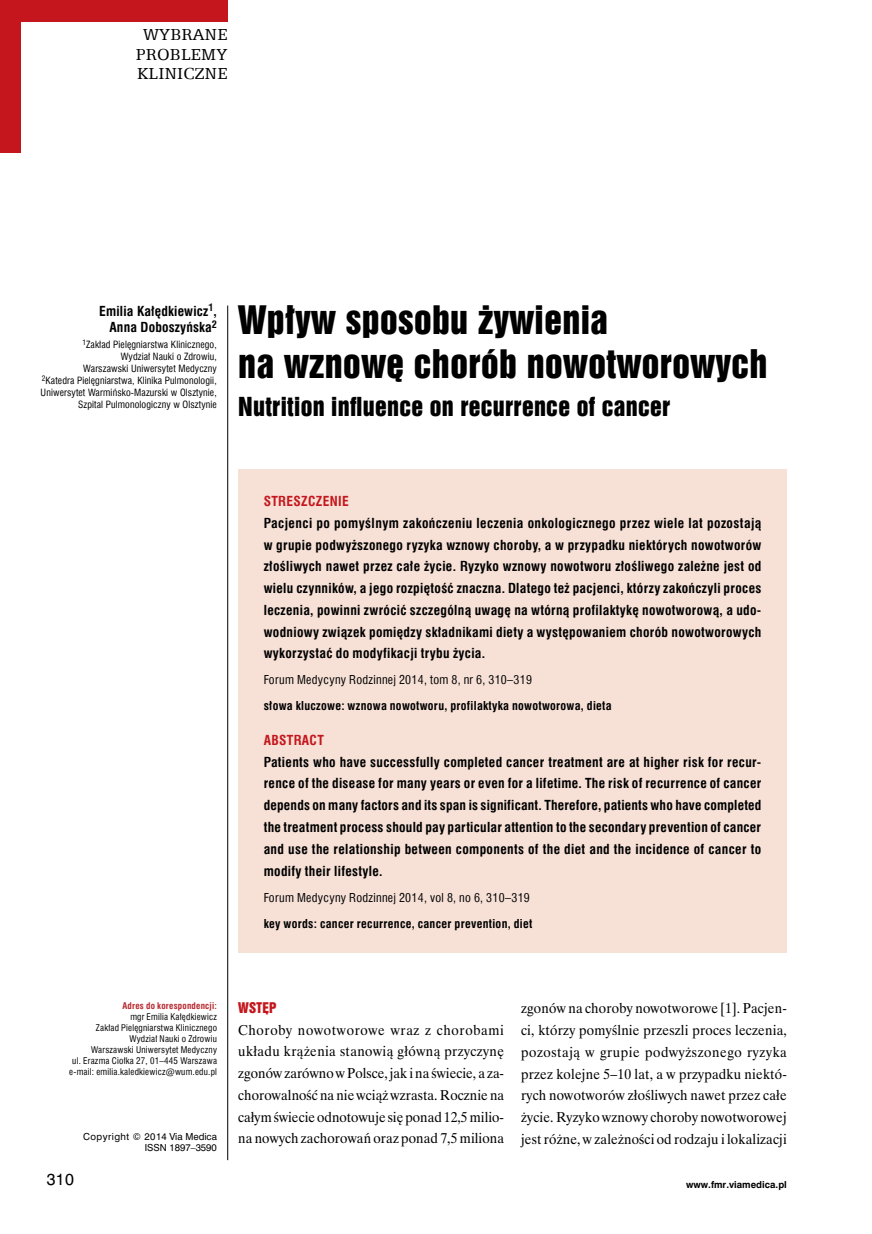
<style>
.page{position:relative;width:872px;height:1234px;background:#fff}
.page>*{position:absolute;margin:0;border:0;box-sizing:border-box;transform-origin:0 0}
.t1{font:36px/44px "Swis 921 EU";letter-spacing:.01em;color:#000}
.t2{font:24px "Swis 921 EU";letter-spacing:.015em;color:#000}
.t3{font:18px/19.5px "Egyptian 505 EU";letter-spacing:.015em;color:#000;text-align:center}
.t4{font:15px "Swis 721 PL";color:#000}
.t5{font:14.25px/21.8px "Time Ibis EE";letter-spacing:.01em;color:#000;text-align:justify;scale:.95 1}
.t6{font:700 13.5px/21.8px "Swis 721 Cn EU";letter-spacing:.025em;color:#000;text-align:justify}
.t7{font:700 13.5px "Swis 721 Cn EU";letter-spacing:.025em;color:#c4161c}
.t8{font:13.5px "Swis 921 EU";letter-spacing:.025em;color:#c4161c}
.t9{font:700 12px "Swis 721 Cn EU";letter-spacing:.025em;color:#000}
.t10{font:12px "Swis 721 Cn EU";letter-spacing:.025em;color:#000}
.t11{font:9.75px/11.9px "Swis 721 Cn EU";letter-spacing:.01em;color:#000;text-align:right}
.t12{font:9px/11.1px "Swis 721 Cn EU";letter-spacing:.025em;color:#000;text-align:right}
.t13{font:9px/10.8px "Swis 721 PL";color:#000;text-align:right}
.t14{font:700 9px "Swis 721 Cn EU";letter-spacing:.025em;color:#b8292f}
.t15{font:700 9px "Swis 721 PL";color:#000}
</style>
<div class="page">
<hr style="left:227px;top:305px;width:1px;height:854px;background:#000">
<div style="left:0;top:0;width:227px;height:21px;background:#c4161c"></div>
<div style="left:0;top:0;width:21px;height:153px;background:#c4161c"></div>
<div style="left:238px;top:469px;width:549px;height:483px;background:#f7e1d7"></div>
<h3 class="t3" style="left:136px;top:24px;width:93px">WYBRANE<br>PROBLEMY<br>KLINICZNE</h3>
<p class="t6" style="left:99px;top:303px;width:119px;line-height:16.5px;text-align:right">Emilia Kałędkiewicz<sup>1</sup>,<br>Anna Doboszyńska<sup>2</sup></p>
<p class="t11" style="left:41px;top:339px;width:178px"><sup>1</sup>Zakład Pielęgniarstwa Klinicznego,<br>Wydział Nauki o Zdrowiu,<br>Warszawski Uniwersytet Medyczny<br><sup>2</sup>Katedra Pielęgniarstwa, Klinika Pulmonologii, Uniwersytet Warmińsko-Mazurski w Olsztynie, Szpital Pulmonologiczny w Olsztynie</p>
<h1 class="t1" style="left:238px;top:298px;width:530px">Wpływ sposobu żywienia<br>na wznowę chorób nowotworowych</h1>
<h2 class="t2" style="left:238px;top:391px;width:433px">Nutrition influence on recurrence of cancer</h2>
<p class="t7" style="left:264px;top:493px;width:86px">Streszczenie</p>
<p class="t6" style="left:264px;top:512px;width:499px">Pacjenci po pomyślnym zakończeniu leczenia onkologicznego przez wiele lat pozostają w grupie podwyższonego ryzyka wznowy choroby, a w przypadku niektórych nowotworów złośliwych nawet przez całe życie. Ryzyko wznowy nowotworu złośliwego zależne jest od wielu czynników, a jego rozpiętość znaczna. Dlatego też pacjenci, którzy zakończyli proces leczenia, powinni zwrócić szczególną uwagę na wtórną profilaktykę nowotworową, a udo&shy;wodniowy związek pomiędzy składnikami diety a występowaniem chorób nowotworowych wykorzystać do modyfikacji trybu życia.</p>
<p class="t10" style="left:264px;top:672px;width:270px">Forum Medycyny Rodzinnej 2014, tom 8, nr 6, 310–319</p>
<p class="t9" style="left:264px;top:698px;width:349px">słowa kluczowe: wznowa nowotworu, profilaktyka nowotworowa, dieta</p>
<p class="t7" style="left:264px;top:731px;width:62px">Abstract</p>
<p class="t6" style="left:264px;top:751px;width:499px">Patients who have successfully completed cancer treatment are at higher risk for recur&shy;rence of the disease for many years or even for a lifetime. The risk of recurrence of cancer depends on many factors and its span is significant. Therefore, patients who have completed the treatment process should pay particular attention to the secondary prevention of cancer and use the relationship between components of the diet and the incidence of cancer to modify their lifestyle.</p>
<p class="t10" style="left:264px;top:889px;width:268px">Forum Medycyny Rodzinnej 2014, vol 8, no 6, 310–319</p>
<p class="t9" style="left:264px;top:915px;width:270px">key words: cancer recurrence, cancer prevention, diet</p>
<p class="t14" style="left:122px;top:999px;width:96px">Adres do korespondencji:</p>
<p class="t12" style="left:69px;top:1010px;width:149px">mgr Emilia Kałędkiewicz<br>Zakład Pielęgniarstwa Klinicznego Wydział Nauki o Zdrowiu<br>Warszawski Uniwersytet Medyczny<br>ul. Erazma Ciołka 27, 01–445 Warszawa e-mail: emilia.kaledkiewicz@wum.edu.pl</p>
<p class="t13" style="left:83px;top:1130px;width:135px">Copyright © 2014 Via Medica<br>ISSN 1897–3590</p>
<p class="t8" style="left:238px;top:998px;width:40px">Wstęp</p>
<p class="t5" style="left:238px;top:1018px;width:281px">Choroby nowotworowe wraz z chorobami układu krążenia stanowią główną przyczynę zgonów zarówno w Polsce, jak i na świecie, a za&shy;chorowalność na nie wciąż wzrasta. Rocznie na całym świecie odnotowuje się ponad 12,5 milio&shy;na nowych zachorowań oraz ponad 7,5 miliona</p>
<p class="t5" style="left:521px;top:997px;width:281px">zgonów na choroby nowotworowe [1]. Pacjen&shy;ci, którzy pomyślnie przeszli proces leczenia, pozostają w grupie podwyższonego ryzyka przez kolejne 5–10 lat, a w przypadku niektó&shy;rych nowotworów złośliwych nawet przez całe życie. Ryzyko wznowy choroby nowotworowej jest różne, w zależności od rodzaju i lokalizacji</p>
<p class="t4" style="left:47px;top:1169px;width:29px">310</p>
<p class="t15" style="left:686px;top:1178px;width:102px">www.fmr.viamedica.pl</p>
</div>
